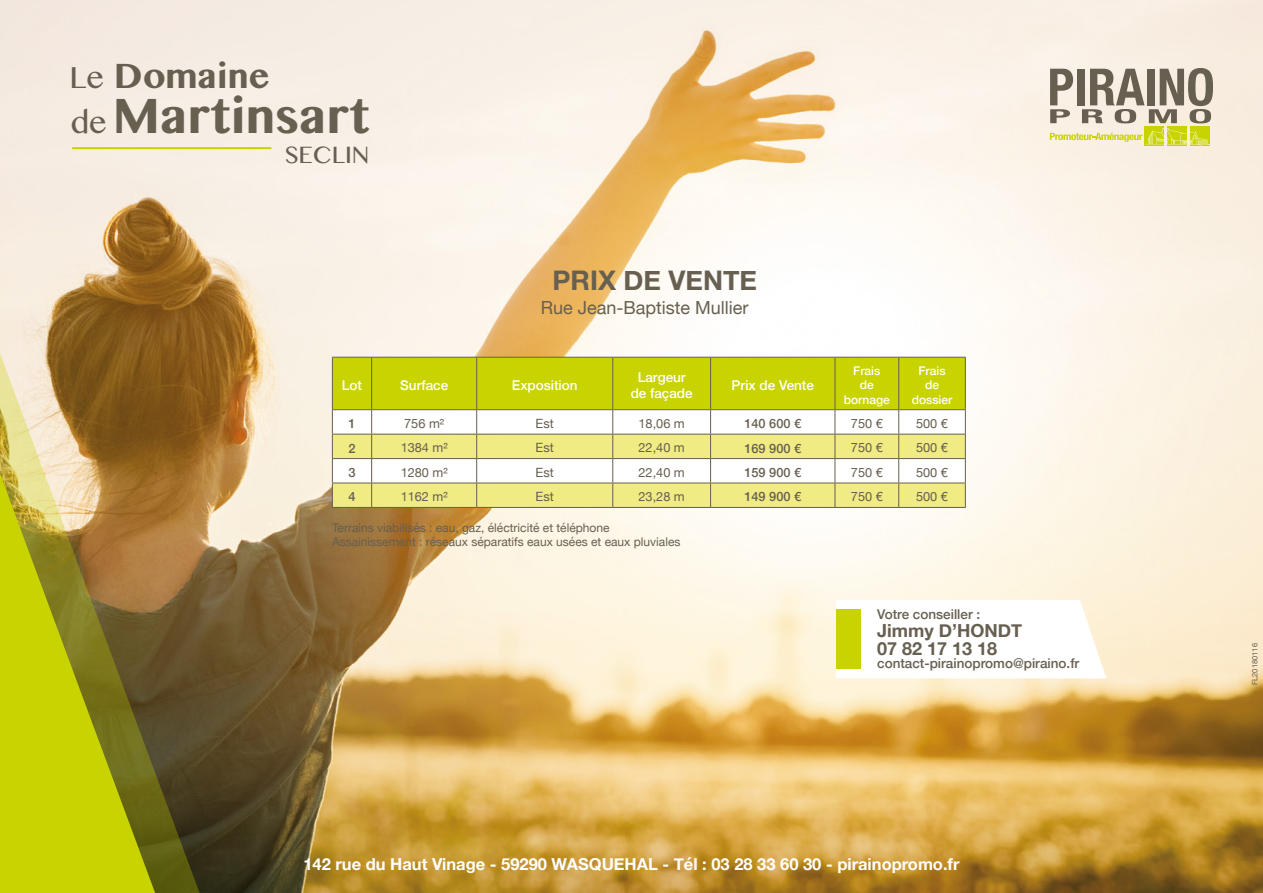
<style>
.page{position:relative;width:1263px;height:893px;background:#fff}
.page>*{position:absolute;margin:0;border:0;box-sizing:border-box;transform-origin:0 0}
.t1{font:700 48.9px "Tamil MN";color:#675f50}
.t2{font:700 34.65px "Tamil MN";color:#675f50}
.t3{font:30.6px "Tamil MN";color:#675f50}
.t4{font:700 27px "Helvetica Neue";color:#675f50}
.t5{font:23.85px "Tamil MN";color:#675f50}
.t6{font:18px "Helvetica Neue";color:#675f50}
.t7{font:700 18px/18px "Helvetica Neue";color:#675f50}
.t8{font:700 16.5px "Helvetica Neue";color:#fff}
.t9{font:500 13.5px "Helvetica Neue";color:#675f50}
.t10{font:500 13.5px/16.2px "Helvetica Neue";color:#fff;text-align:center}
.t11{font:12.75px "Helvetica Neue";color:#675f50}
.t12{font:500 12.75px "Helvetica Neue";color:#675f50}
.t13{font:12px/14.4px "Helvetica Neue";color:#675f50}
.t14{font:500 12px/14.4px "Helvetica Neue";color:#fff;text-align:center}
.t15{font:7.5px "Helvetica Neue";color:#675f50}
.s1{font-weight:400;font-size:30.6px}
</style>
<div class="page">
<img style="left:0;top:0;width:1263px;height:893px">
<svg style="left:0;top:181px;width:231px;height:712px;background:#a69340"></svg>
<svg style="left:332px;top:357px;width:634px;height:150px"></svg>
<hr style="left:332px;top:507px;width:40px;height:1px;background:#675f50">
<hr style="left:372px;top:507px;width:105px;height:1px;background:#675f50">
<hr style="left:477px;top:507px;width:136px;height:1px;background:#675f50">
<hr style="left:613px;top:507px;width:98px;height:1px;background:#675f50">
<hr style="left:711px;top:507px;width:124px;height:1px;background:#675f50">
<hr style="left:835px;top:507px;width:64px;height:1px;background:#675f50">
<hr style="left:899px;top:507px;width:67px;height:1px;background:#675f50">
<svg style="left:836px;top:600px;width:270px;height:78px"></svg>
<div style="left:836px;top:609px;width:25px;height:59px;background:#c8d300"></div>
<svg style="left:1050px;top:68px;width:162px;height:78px;background:#c0b996"></svg>
<hr style="left:72px;top:147px;width:199px;height:2px;background:#c8d300">
<h2 class="t2" style="left:70px;top:54px;width:202px"><span class="s1">Le</span> Domaine</h2>
<h3 class="t3" style="left:71px;top:102px;width:37px">de</h3>
<h1 class="t1" style="left:113px;top:84px;width:259px">Martinsart</h1>
<h3 class="t5" style="left:285px;top:139px;width:86px">SECLIN</h3>
<h3 class="t4" style="left:553px;top:260px;width:206px">PRIX DE VENTE</h3>
<h3 class="t6" style="left:541px;top:294px;width:209px">Rue Jean-Baptiste Mullier</h3>
<p class="t10" style="left:342px;top:376px;width:22px">Lot</p>
<p class="t10" style="left:400px;top:376px;width:50px">Surface</p>
<p class="t10" style="left:512px;top:376px;width:67px">Exposition</p>
<p class="t10" style="left:631px;top:368px;width:64px">Largeur de façade</p>
<p class="t10" style="left:732px;top:376px;width:84px">Prix de Vente</p>
<p class="t14" style="left:844px;top:362px;width:48px">Frais<br>de bornage</p>
<p class="t14" style="left:912px;top:362px;width:42px">Frais de dossier</p>
<p class="t12" style="left:348px;top:413px;width:9px">1</p>
<p class="t11" style="left:404px;top:414px;width:41px">756 m²</p>
<p class="t11" style="left:536px;top:414px;width:20px">Est</p>
<p class="t11" style="left:638px;top:414px;width:48px">18,06 m</p>
<p class="t12" style="left:744px;top:413px;width:58px">140 600 €</p>
<p class="t11" style="left:851px;top:414px;width:33px">750 €</p>
<p class="t11" style="left:916px;top:414px;width:33px">500 €</p>
<p class="t12" style="left:348px;top:438px;width:9px">2</p>
<p class="t11" style="left:401px;top:439px;width:49px">1384 m²</p>
<p class="t11" style="left:536px;top:439px;width:20px">Est</p>
<p class="t11" style="left:638px;top:439px;width:48px">22,40 m</p>
<p class="t12" style="left:744px;top:438px;width:58px">169 900 €</p>
<p class="t11" style="left:851px;top:439px;width:33px">750 €</p>
<p class="t11" style="left:916px;top:439px;width:33px">500 €</p>
<p class="t12" style="left:348px;top:462px;width:9px">3</p>
<p class="t11" style="left:401px;top:463px;width:49px">1280 m²</p>
<p class="t11" style="left:536px;top:463px;width:20px">Est</p>
<p class="t11" style="left:638px;top:463px;width:48px">22,40 m</p>
<p class="t12" style="left:744px;top:462px;width:58px">159 900 €</p>
<p class="t11" style="left:851px;top:463px;width:33px">750 €</p>
<p class="t11" style="left:916px;top:463px;width:33px">500 €</p>
<p class="t12" style="left:348px;top:487px;width:9px">4</p>
<p class="t11" style="left:401px;top:487px;width:49px">1162 m²</p>
<p class="t11" style="left:536px;top:487px;width:20px">Est</p>
<p class="t11" style="left:638px;top:487px;width:48px">23,28 m</p>
<p class="t12" style="left:744px;top:487px;width:58px">149 900 €</p>
<p class="t11" style="left:851px;top:487px;width:33px">750 €</p>
<p class="t11" style="left:916px;top:487px;width:33px">500 €</p>
<p class="t13" style="left:332px;top:521px;width:350px">Terrains viabilisés : eau, gaz, éléctricité et téléphone<br>Assainissement : réseaux séparatifs eaux usées et eaux pluviales</p>
<p class="t9" style="left:877px;top:603px;width:105px">Votre conseiller :</p>
<p class="t9" style="left:877px;top:653px;width:204px">contact-pirainopromo@piraino.fr</p>
<h3 class="t7" style="left:877px;top:622px;width:146px">Jimmy D’HONDT<br>07 82 17 13 18</h3>
<h3 class="t8" style="left:303px;top:851px;width:658px">142 rue du Haut Vinage - 59290 WASQUEHAL - Tél : 03 28 33 60 30 - pirainopromo.fr</h3>
<p class="t15" style="left:1249px;top:685px;width:43px;rotate:-90deg">FL20180116</p>
</div>
